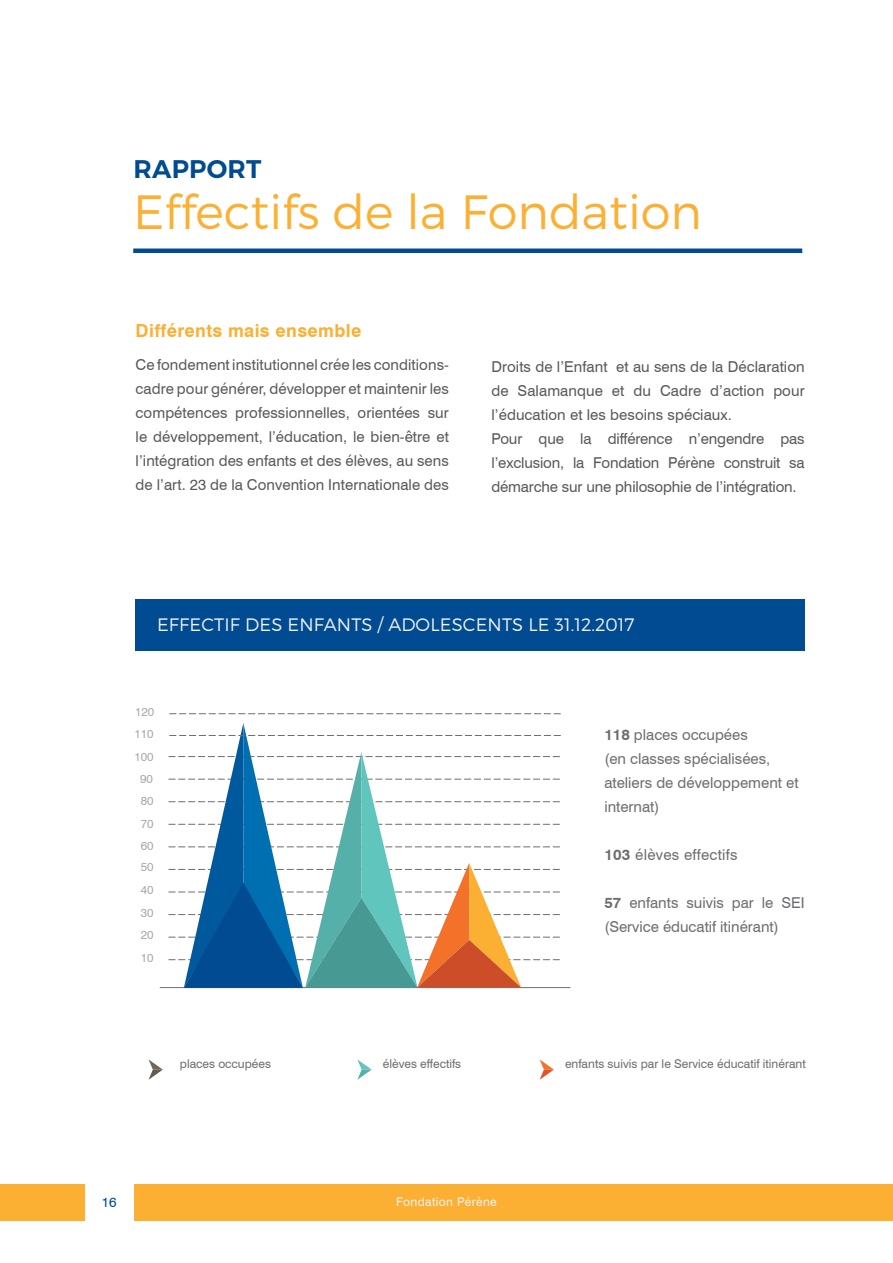
<style>
.page{position:relative;width:893px;height:1263px;background:#fff}
.page>*{position:absolute;margin:0;border:0;box-sizing:border-box;transform-origin:0 0}
.t1{font:300 48px "Montserrat";color:#fbb034}
.t2{font:600 25.5px "Montserrat";letter-spacing:.01em;color:#004b91}
.t3{font:300 18px "Montserrat";letter-spacing:.01em;color:#f1f1f2}
.t4{font:700 18px "Swiss 721 BT";letter-spacing:.02em;color:#fbb034}
.t5{font:15px/24px "Swiss 721 BT";letter-spacing:.005em;color:#58595b;text-align:justify}
.t6{font:15px/24px "Swiss 721 BT";color:#6d6e71}
.t7{font:15px "Swiss 721 BT";letter-spacing:.02em;color:#6d6e71}
.t8{font:13.5px "Swiss 721 BT";color:#004b91}
.t9{font:12px "Swiss 721 BT";color:#6d6e71}
.t10{font:12px "Swiss 721 BT";letter-spacing:.03em;color:#f1f1f2}
.t11{font:11.7px "Swiss 721 BT";color:#a7a9ac}
.s1{font-weight:700}
</style>
<div class="page">
<div style="left:0;top:1184px;width:893px;height:36px;background:#fbb034"></div>
<div style="left:133px;top:248px;width:669px;height:5px;background:#004b91"></div>
<div style="left:136px;top:599px;width:669px;height:52px;background:#004b91"></div>
<hr style="left:160px;top:987px;width:410px;height:1px;background:#6d6e71">
<svg style="left:168px;top:723px;width:393px;height:265px"></svg>
<svg style="left:169px;top:713px;width:392px;height:1px"></svg>
<svg style="left:540px;top:1059px;width:14px;height:21px"></svg>
<svg style="left:357px;top:1059px;width:15px;height:21px"></svg>
<svg style="left:149px;top:1060px;width:14px;height:20px"></svg>
<div style="left:85px;top:1183px;width:48px;height:38px;background:#fff"></div>
<h2 class="t2" style="left:133px;top:154px;width:112px">rAPPORT</h2>
<h1 class="t1" style="left:133px;top:182px;width:570px">EFFECTIFS DE LA FONDATION</h1>
<p class="t4" style="left:136px;top:320px;width:227px">Différents mais ensemble</p>
<p class="t5" style="left:136px;top:352px;width:315px">Ce fondement institutionnel crée les conditions&shy;cadre pour générer, développer et maintenir les compétences professionnelles, orientées sur le développement, l’éducation, le bien-être et l’intégration des enfants et des élèves, au sens de l’art. 23 de la Convention Internationale des</p>
<p class="t5" style="left:491px;top:354px;width:315px;text-align:left">Droits de l’Enfant et au sens de la Déclaration de Salamanque et du Cadre d’action pour l’éducation et les besoins spéciaux.<br>Pour que la différence n’engendre pas l’exclusion, la Fondation Pérène construit sa démarche sur une philosophie de l’intégration.</p>
<p class="t3" style="left:157px;top:614px;width:23px">EFFE</p>
<p class="t3" style="left:201px;top:614px;width:39px">CTIFDESE</p>
<p class="t3" style="left:299px;top:614px;width:337px">NFANTS / ADOLESCE NTS LE 31.12.2017</p>
<p class="t11" style="left:135px;top:704px;width:21px">120</p>
<p class="t11" style="left:134px;top:727px;width:21px">110</p>
<p class="t11" style="left:134px;top:749px;width:21px">100</p>
<p class="t11" style="left:140px;top:771px;width:14px">90</p>
<p class="t11" style="left:141px;top:794px;width:14px">80</p>
<p class="t11" style="left:141px;top:817px;width:14px">70</p>
<p class="t11" style="left:141px;top:838px;width:14px">60</p>
<p class="t11" style="left:141px;top:860px;width:14px">50</p>
<p class="t11" style="left:141px;top:882px;width:14px">40</p>
<p class="t11" style="left:141px;top:905px;width:14px">30</p>
<p class="t11" style="left:141px;top:928px;width:14px">20</p>
<p class="t11" style="left:141px;top:951px;width:14px">10</p>
<p class="t6" style="left:604px;top:723px;width:196px"><span class="s1">118</span> places occupées<br>(en classes spécialisées, ateliers de développement et internat)</p>
<p class="t7" style="left:604px;top:846px;width:135px"><span class="s1">103</span> élèves effectifs</p>
<p class="t6" style="left:604px;top:891px;width:202px"><span class="s1">57</span> enfants suivis par le SEI (Service éducatif itinérant)</p>
<p class="t9" style="left:180px;top:1056px;width:93px">places occupées</p>
<p class="t9" style="left:383px;top:1056px;width:80px">élèves effectifs</p>
<p class="t9" style="left:565px;top:1056px;width:242px">enfants suivis par le Service éducatif itinérant</p>
<p class="t8" style="left:102px;top:1194px;width:16px">16</p>
<p class="t10" style="left:396px;top:1194px;width:102px">Fondation Pérène</p>
</div>
